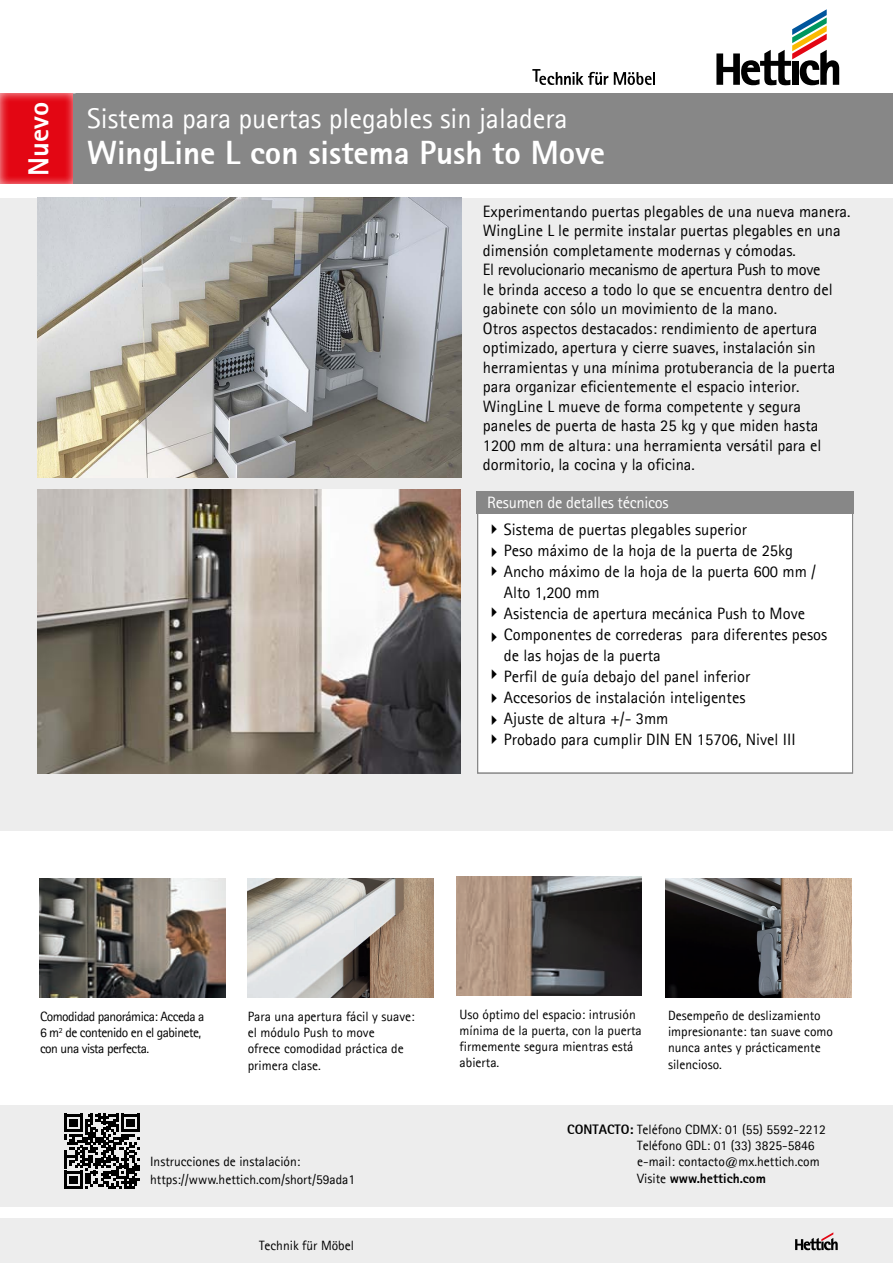
<style>
.page{position:relative;width:893px;height:1263px;background:#fff}
.page>*{position:absolute;margin:0;border:0;box-sizing:border-box;transform-origin:0 0}
.t1{font:800 33px "Agfa Rotis Sans Serif";color:#fff}
.t2{font:28.5px "Agfa Rotis Sans Serif";color:#fff}
.t3{font:800 28.5px "Agfa Rotis Sans Serif";color:#fff}
.t4{font:16.5px/19.5px "Agfa Rotis Sans Serif";color:#000}
.t5{font:16.5px "Agfa Rotis Sans Serif";letter-spacing:-.02em;color:#fff}
.t6{font:13.5px/16.2px "Agfa Rotis Sans Serif";color:#000}
.t7{font:13.5px/16.2px "Agfa Rotis Sans Serif";letter-spacing:-.035em;color:#000}
.s1{font-weight:800}
</style>
<div class="page">
<div style="left:1px;top:198px;width:892px;height:632px;background:#ededed"></div>
<div style="left:1px;top:94px;width:892px;height:90px;background:#878787"></div>
<svg style="left:532px;top:69px;width:76px;height:16px"></svg>
<svg style="left:614px;top:72px;width:41px;height:13px"></svg>
<svg style="left:716px;top:9px;width:123px;height:76px"></svg>
<div style="left:792px;top:61px;width:7px;height:24px;background:#000"></div>
<img style="left:0;top:93px;width:75px;height:91px">
<img style="left:73px;top:94px;width:2px;height:90px">
<img style="left:1px;top:94px;width:72px;height:90px">
<img style="left:247px;top:878px;width:186px;height:119px">
<img style="left:38px;top:198px;width:423px;height:279px">
<img style="left:40px;top:878px;width:185px;height:119px">
<img style="left:457px;top:877px;width:185px;height:119px">
<img style="left:665px;top:878px;width:186px;height:119px">
<div style="left:477px;top:513px;width:376px;height:260px;background:#fff"></div>
<div style="left:477px;top:491px;width:377px;height:22px;background:#878787"></div>
<div style="left:1px;top:1105px;width:892px;height:102px;background:#ededed"></div>
<img style="left:37px;top:489px;width:424px;height:284px">
<div style="left:0;top:1218px;width:893px;height:45px;background:#ededed"></div>
<svg style="left:795px;top:1232px;width:43px;height:18px"></svg>
<svg style="left:65px;top:1114px;width:74px;height:75px"></svg>
<svg style="left:492px;top:524px;width:5px;height:10px"></svg>
<svg style="left:492px;top:547px;width:5px;height:10px"></svg>
<svg style="left:492px;top:566px;width:5px;height:10px"></svg>
<svg style="left:492px;top:607px;width:5px;height:10px"></svg>
<svg style="left:492px;top:632px;width:5px;height:10px"></svg>
<svg style="left:492px;top:669px;width:5px;height:10px"></svg>
<svg style="left:492px;top:693px;width:5px;height:10px"></svg>
<svg style="left:492px;top:715px;width:5px;height:10px"></svg>
<svg style="left:492px;top:734px;width:5px;height:10px"></svg>
<h2 class="t3" style="left:21px;top:176px;width:75px;rotate:-90deg">Nuevo</h2>
<h2 class="t2" style="left:87px;top:102px;width:482px">Sistema para puertas plegables sin jaladera</h2>
<h1 class="t1" style="left:87px;top:132px;width:520px">WingLine L con sistema Push to Move</h1>
<p class="t4" style="left:483px;top:201px;width:369px">Experimentando puertas plegables de una nueva manera.<br>WingLine L le permite instalar puertas plegables en una dimensión completamente modernas y cómodas.<br>El revolucionario mecanismo de apertura Push to move<br>le brinda acceso a todo lo que se encuentra dentro del gabinete con sólo un movimiento de la mano.<br>Otros aspectos destacados: rendimiento de apertura optimizado, apertura y cierre suaves, instalación sin herramientas y una mínima protuberancia de la puerta para organizar eficientemente el espacio interior.<br>WingLine L mueve de forma competente y segura paneles de puerta de hasta 25 kg y que miden hasta 1200 mm de altura: una herramienta versátil para el dormitorio, la cocina y la oficina.</p>
<p class="t5" style="left:487px;top:492px;width:183px">Resumen de detalles técnicos</p>
<p class="t4" style="left:504px;top:518px;width:325px;line-height:21px">Sistema de puertas plegables superior<br>Peso máximo de la hoja de la puerta de 25kg Ancho máximo de la hoja de la puerta 600 mm / Alto 1,200 mm<br>Asistencia de apertura mecánica Push to Move Componentes de correderas para diferentes pesos de las hojas de la puerta<br>Perfil de guía debajo del panel inferior<br>Accesorios de instalación inteligentes<br>Ajuste de altura +/- 3mm<br>Probado para cumplir DIN EN 15706, Nivel III</p>
<p class="t7" style="left:40px;top:1008px;width:166px">Comodidad panorámica: Acceda a<br>6 m<sup>2</sup> de contenido en el gabinete, con una vista perfecta.</p>
<p class="t6" style="left:248px;top:1008px;width:168px">Para una apertura fácil y suave: el módulo Push to move<br>ofrece comodidad práctica de primera clase.</p>
<p class="t6" style="left:460px;top:1006px;width:184px">Uso óptimo del espacio: intrusión mínima de la puerta, con la puerta firmemente segura mientras está abierta.</p>
<p class="t6" style="left:668px;top:1007px;width:166px">Desempeño de deslizamiento impresionante: tan suave como nunca antes y prácticamente silencioso.</p>
<p class="t6" style="left:150px;top:1153px;width:152px">Instrucciones de instalación:</p>
<p class="t6" style="left:150px;top:1171px;width:207px">https://www.hettich.com/short/59ada1</p>
<p class="t6" style="left:259px;top:1237px;width:96px">Technik für Möbel</p>
<p class="t6" style="left:637px;top:1121px;width:190px;text-indent:-70px"><span class="s1">CONTACTO:</span> Teléfono CDMX: 01 (55) 5592-2212<br>Teléfono GDL: 01 (33) 3825-5846 e-mail: contacto@mx.hettich.com Visite <span class="s1">www.hettich.com</span></p>
</div>
